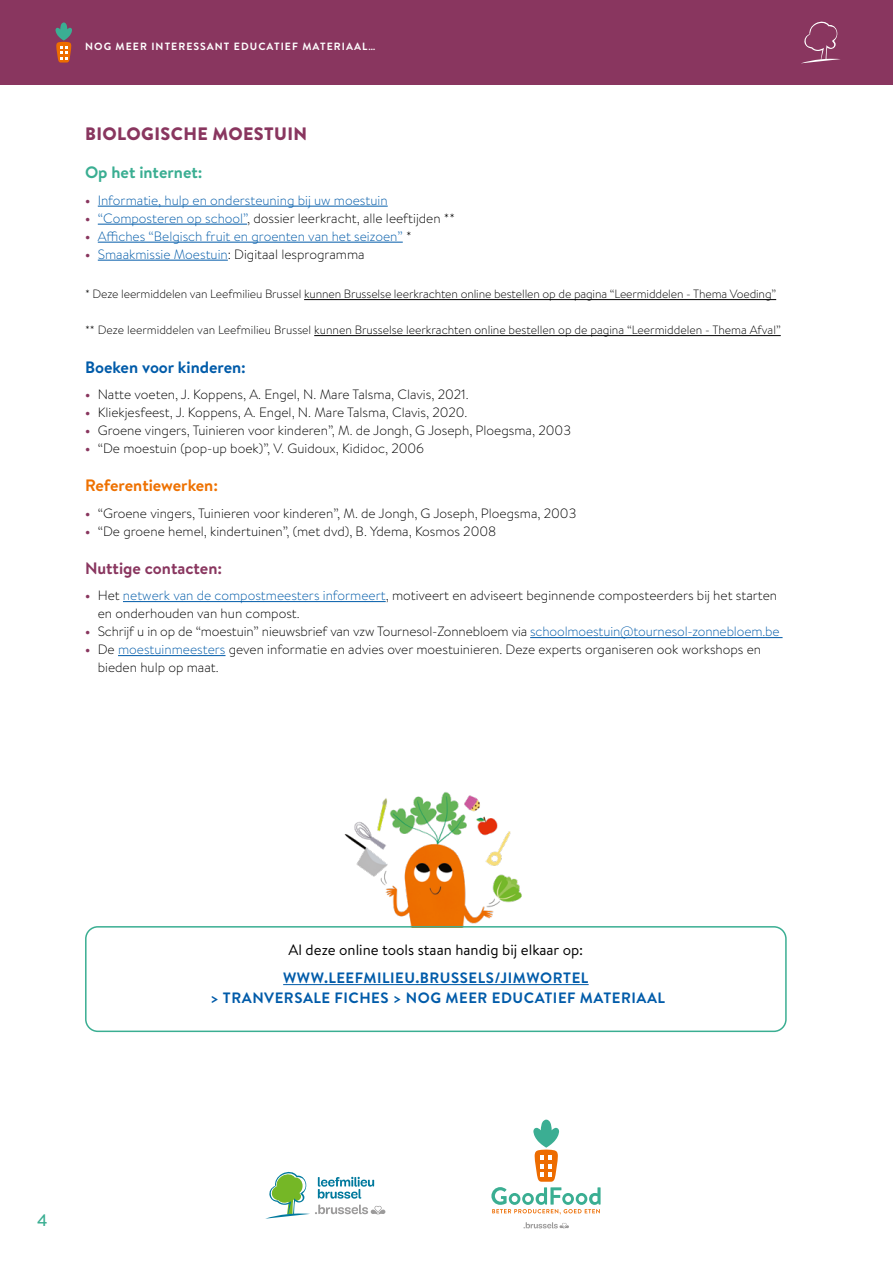
<style>
.page{position:relative;width:893px;height:1263px;background:#fff}
.page>*{position:absolute;margin:0;border:0;box-sizing:border-box;transform-origin:0 0}
.t1{font:900 18px "Brandon Text";letter-spacing:.02em;color:#89365f}
.t2{font:700 16.5px "Brandon Text";color:#005ba9}
.t3{font:700 16.5px "Brandon Text";color:#ee7100}
.t4{font:700 16.5px "Brandon Text";color:#89365f}
.t5{font:700 16.5px "Brandon Text";color:#3aae92}
.t6{font:500 16.5px "Brandon Text";color:#3aae92}
.t7{font:700 15px/19.5px "Brandon Text";letter-spacing:.035em;color:#005ba9;text-align:center}
.t8{font:15px "Brandon Text";color:#000}
.t9{font:300 13.5px/18px "Brandon Text";color:#000}
.t10{font:300 13.5px "Brandon Text";color:#005ba9}
.t11{font:300 12px "Brandon Text";letter-spacing:-.01em;color:#000}
.t12{font:700 10.5px "Brandon Text";letter-spacing:.1em;color:#fff}
.s1{font-weight:700;color:#89365f}
.s2{color:#005ba9}
.s3{color:#000}
</style>
<div class="page">
<div style="left:0;top:0;width:893px;height:85px;background:#89365f"></div>
<svg style="left:55px;top:22px;width:17px;height:41px"></svg>
<svg style="left:802px;top:21px;width:38px;height:42px"></svg>
<svg style="left:523px;top:1222px;width:46px;height:6px"></svg>
<svg style="left:491px;top:1120px;width:110px;height:94px"></svg>
<img style="left:344px;top:792px;width:178px;height:134px">
<hr style="left:98px;top:206px;width:290px;height:1px;background:#005ba9">
<hr style="left:98px;top:224px;width:149px;height:1px;background:#005ba9">
<hr style="left:98px;top:242px;width:305px;height:1px;background:#005ba9">
<hr style="left:98px;top:260px;width:130px;height:1px;background:#005ba9">
<hr style="left:304px;top:299px;width:472px;height:1px;background:#000">
<hr style="left:314px;top:335px;width:467px;height:1px;background:#000">
<hr style="left:123px;top:601px;width:263px;height:1px;background:#005ba9">
<hr style="left:530px;top:637px;width:253px;height:1px;background:#005ba9">
<hr style="left:118px;top:655px;width:108px;height:1px;background:#005ba9">
<svg style="left:265px;top:1171px;width:120px;height:48px"></svg>
<hr style="left:283px;top:984px;width:306px;height:1px;background:#005ba9">
<div style="left:85px;top:926px;width:702px;height:106px;border:2px solid #3aae92;border-radius:12px"></div>
<p class="t12" style="left:85px;top:39px;width:292px">NOG MEER INTERESSANT EDUCATIEF MATERIAAL…</p>
<h1 class="t1" style="left:85px;top:121px;width:223px">BIOLOGISCHE MOESTUIN</h1>
<p class="t5" style="left:85px;top:161px;width:119px">Op het internet:</p>
<p class="t10" style="left:85px;top:191px;width:304px"><span class="s1">•</span> Informatie, hulp en ondersteuning bij uw moestuin</p>
<p class="t9" style="left:85px;top:209px;width:371px"><span class="s1">•</span> <span class="s2">“Composteren op school”</span>, dossier leerkracht, alle leeftijden **</p>
<p class="t10" style="left:85px;top:227px;width:328px"><span class="s1">•</span> Affiches “Belgisch fruit en groenten van het seizoen” <span class="s3">*</span></p>
<p class="t9" style="left:85px;top:245px;width:281px"><span class="s1">•</span> <span class="s2">Smaakmissie Moestuin</span>: Digitaal lesprogramma</p>
<p class="t11" style="left:85px;top:286px;width:693px">* Deze leermiddelen van Leefmilieu Brussel kunnen Brusselse leerkrachten online bestellen op de pagina “Leermiddelen - Thema Voeding”</p>
<p class="t11" style="left:85px;top:322px;width:697px">** Deze leermiddelen van Leefmilieu Brussel kunnen Brusselse leerkrachten online bestellen op de pagina “Leermiddelen - Thema Afval”</p>
<p class="t2" style="left:85px;top:355px;width:162px">Boeken voor kinderen:</p>
<p class="t9" style="left:85px;top:385px;width:385px"><span class="s1">•</span> Natte voeten, J. Koppens, A. Engel, N. Mare Talsma, Clavis, 2021.</p>
<p class="t9" style="left:85px;top:403px;width:384px"><span class="s1">•</span> Kliekjesfeest, J. Koppens, A. Engel, N. Mare Talsma, Clavis, 2020.</p>
<p class="t9" style="left:85px;top:421px;width:487px"><span class="s1">•</span> Groene vingers, Tuinieren voor kinderen”, M. de Jongh, G Joseph, Ploegsma, 2003</p>
<p class="t9" style="left:85px;top:439px;width:341px"><span class="s1">•</span> “De moestuin (pop-up boek)”, V. Guidoux, Kididoc, 2006</p>
<p class="t3" style="left:85px;top:474px;width:135px">Referentiewerken:</p>
<p class="t9" style="left:85px;top:503px;width:493px"><span class="s1">•</span> “Groene vingers, Tuinieren voor kinderen”, M. de Jongh, G Joseph, Ploegsma, 2003</p>
<p class="t9" style="left:85px;top:521px;width:413px"><span class="s1">•</span> “De groene hemel, kindertuinen”, (met dvd), B. Ydema, Kosmos 2008</p>
<p class="t4" style="left:85px;top:556px;width:139px">Nuttige contacten:</p>
<p class="t9" style="left:98px;top:586px;width:681px;text-indent:-13px"><span class="s1">•</span> Het <span class="s2">netwerk van de compostmeesters informeert</span>, motiveert en adviseert beginnende composteerders bij het starten en onderhouden van hun compost.</p>
<p class="t9" style="left:85px;top:622px;width:696px"><span class="s1">•</span> Schrijf u in op de “moestuin” nieuwsbrief van vzw Tournesol-Zonnebloem via <span class="s2">schoolmoestuin@tournesol-zonnebloem.be</span></p>
<p class="t9" style="left:98px;top:640px;width:665px;text-indent:-13px"><span class="s1">•</span> De <span class="s2">moestuinmeesters</span> geven informatie en advies over moestuinieren. Deze experts organiseren ook workshops en bieden hulp op maat.</p>
<p class="t6" style="left:37px;top:1209px;width:12px">4</p>
<p class="t8" style="left:288px;top:940px;width:296px">Al deze online tools staan handig bij elkaar op:</p>
<p class="t7" style="left:210px;top:968px;width:456px">WWW.LEEFMILIEU.BRUSSELS/JIMWORTEL<br>&gt; TRANVERSALE FICHES &gt; NOG MEER EDUCATIEF MATERIAAL</p>
</div>
